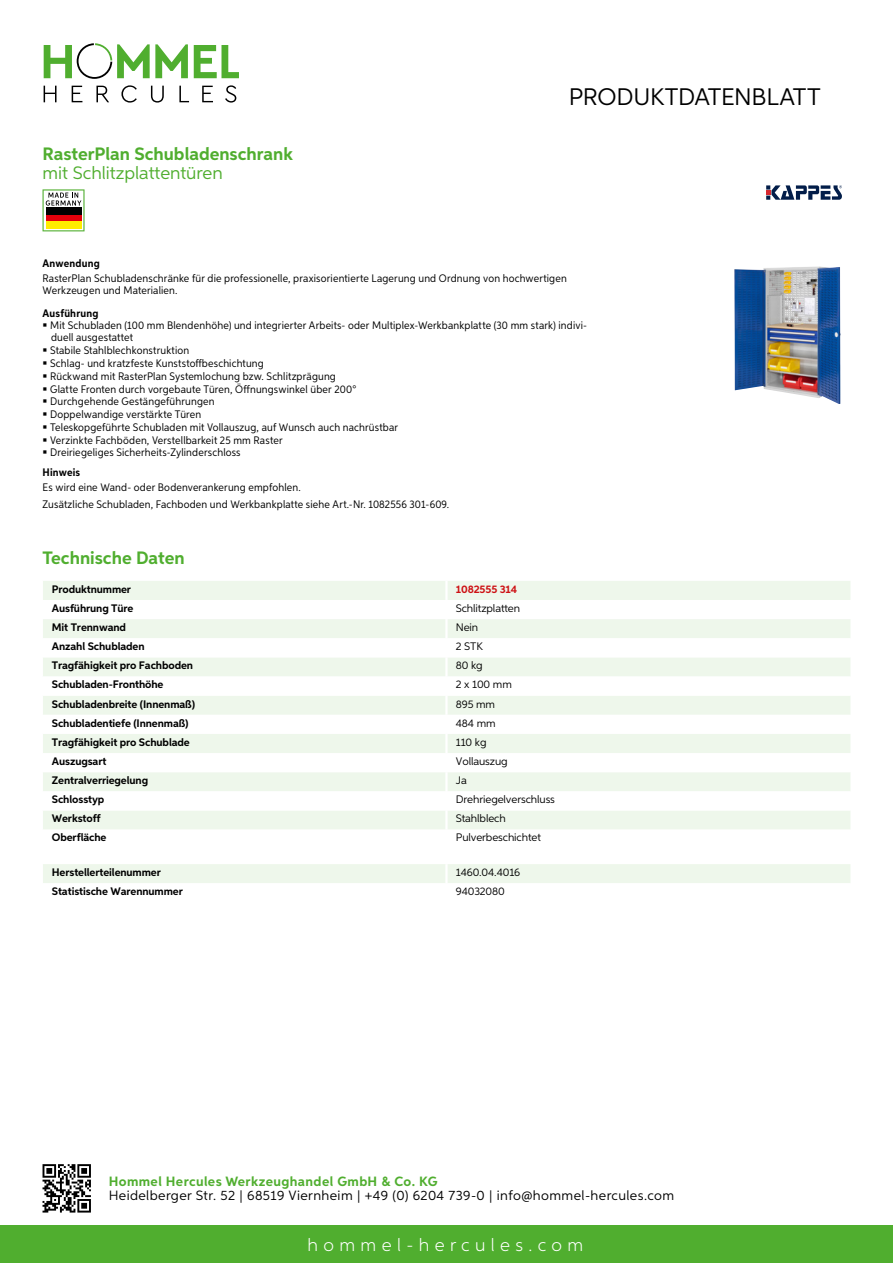
<style>
.page{position:relative;width:893px;height:1263px;background:#fff}
.page>*{position:absolute;margin:0;border:0;box-sizing:border-box;transform-origin:0 0}
.t1{font:24px "Aspira";letter-spacing:-.01em;color:#000}
.t2{font:700 18px "Aspira";color:#50ae2f}
.t3{font:18px "Aspira";color:#50ae2f}
.t4{font:300 18px "Aspira";letter-spacing:.3em;color:#fff}
.t5{font:13.5px "Aspira";letter-spacing:.03em;color:#000}
.t6{font:700 13.5px "Aspira";letter-spacing:.03em;color:#50ae2f}
.t7{font:10.95px/12.8px "Aspira Nar";letter-spacing:.015em;color:#000}
.t8{font:700 10.95px "Aspira";letter-spacing:-.01em;color:#000}
.t9{font:10.95px "Aspira";letter-spacing:-.01em;color:#000}
.t10{font:700 10.95px "Aspira Nar";letter-spacing:.02em;color:#000}
.t11{font:700 10.95px "Aspira";letter-spacing:-.01em;color:#cd1013}
</style>
<div class="page">
<div style="left:0;top:1226px;width:893px;height:37px;background:#50ae2f"></div>
<svg style="left:43px;top:1164px;width:48px;height:48px"></svg>
<svg style="left:194px;top:45px;width:45px;height:33px"></svg>
<svg style="left:44px;top:43px;width:144px;height:36px"></svg>
<svg style="left:44px;top:86px;width:13px;height:16px"></svg>
<svg style="left:72px;top:86px;width:10px;height:16px"></svg>
<svg style="left:96px;top:86px;width:13px;height:16px"></svg>
<svg style="left:121px;top:85px;width:16px;height:18px"></svg>
<svg style="left:151px;top:86px;width:13px;height:17px"></svg>
<svg style="left:179px;top:86px;width:10px;height:16px"></svg>
<svg style="left:202px;top:86px;width:11px;height:16px"></svg>
<svg style="left:225px;top:85px;width:11px;height:18px"></svg>
<div style="left:43px;top:581px;width:807px;height:19px;background:#eef7eb"></div>
<svg style="left:43px;top:619px;width:807px;height:210px;fill:#eef7eb"></svg>
<hr style="left:445px;top:581px;width:3px;height:19px;background:#fff">
<hr style="left:445px;top:619px;width:3px;height:19px;background:#fff">
<hr style="left:445px;top:638px;width:3px;height:19px;background:#fff">
<hr style="left:445px;top:657px;width:3px;height:19px;background:#fff">
<hr style="left:445px;top:676px;width:3px;height:20px;background:#fff">
<hr style="left:445px;top:696px;width:3px;height:19px;background:#fff">
<hr style="left:445px;top:715px;width:3px;height:19px;background:#fff">
<hr style="left:445px;top:734px;width:3px;height:19px;background:#fff">
<hr style="left:445px;top:753px;width:3px;height:19px;background:#fff">
<hr style="left:445px;top:772px;width:3px;height:19px;background:#fff">
<hr style="left:445px;top:791px;width:3px;height:19px;background:#fff">
<hr style="left:445px;top:810px;width:3px;height:20px;background:#fff">
<div style="left:43px;top:864px;width:807px;height:19px;background:#eef7eb"></div>
<svg style="left:43px;top:189px;width:42px;height:42px"></svg>
<div style="left:46px;top:214px;width:35px;height:7px;background:#e3000b"></div>
<div style="left:46px;top:208px;width:35px;height:7px;background:#000"></div>
<div style="left:46px;top:221px;width:35px;height:7px;background:#ffed00"></div>
<img style="left:734px;top:266px;width:107px;height:138px">
<svg style="left:766px;top:185px;width:76px;height:15px"></svg>
<h2 class="t2" style="left:43px;top:142px;width:252px">RasterPlan Schubladenschrank</h2>
<h2 class="t3" style="left:43px;top:162px;width:182px">mit Schlitzplattentüren</h2>
<h1 class="t1" style="left:569px;top:82px;width:253px">Produktdatenblatt</h1>
<p class="t10" style="left:43px;top:257px;width:59px">Anwendung</p>
<p class="t7" style="left:43px;top:273px;width:526px;line-height:12px">RasterPlan Schubladenschränke für die professionelle, praxisorientierte Lagerung und Ordnung von hochwertigen<br>Werkzeugen und Materialien.</p>
<p class="t10" style="left:43px;top:306px;width:58px">Ausführung</p>
<p class="t7" style="left:50px;top:319px;width:538px">Mit Schubladen (100 mm Blendenhöhe) und integrierter Arbeits- oder Multiplex-Werkbankplatte (30 mm stark) indivi&shy;duell ausgestattet<br>Stabile Stahlblechkonstruktion<br>Schlag- und kratzfeste Kunststoffbeschichtung<br>Rückwand mit RasterPlan Systemlochung bzw. Schlitzprägung<br>Glatte Fronten durch vorgebaute Türen, Öffnungswinkel über 200°<br>Durchgehende Gestängeführungen<br>Doppelwandige verstärkte Türen<br>Teleskopgeführte Schubladen mit Vollauszug, auf Wunsch auch nachrüstbar<br>Verzinkte Fachböden, Verstellbarkeit 25 mm Raster<br>Dreiriegeliges Sicherheits-Zylinderschloss</p>
<p class="t10" style="left:43px;top:465px;width:39px">Hinweis</p>
<p class="t7" style="left:43px;top:478px;width:408px;line-height:17.5px">Es wird eine Wand- oder Bodenverankerung empfohlen.<br>Zusätzliche Schubladen, Fachboden und Werkbankplatte siehe Art.-Nr. 1082556 301-609.</p>
<h2 class="t2" style="left:43px;top:547px;width:144px">Technische Daten</h2>
<p class="t8" style="left:52px;top:582px;width:81px">Produktnummer</p>
<p class="t11" style="left:456px;top:582px;width:63px">1082555 314</p>
<p class="t8" style="left:52px;top:601px;width:83px">Ausführung Türe</p>
<p class="t9" style="left:456px;top:601px;width:66px">Schlitzplatten</p>
<p class="t8" style="left:52px;top:620px;width:76px">Mit Trennwand</p>
<p class="t9" style="left:456px;top:621px;width:24px">Nein</p>
<p class="t8" style="left:52px;top:640px;width:94px">Anzahl Schubladen</p>
<p class="t9" style="left:456px;top:640px;width:22px">2 STK</p>
<p class="t8" style="left:52px;top:659px;width:143px">Tragfähigkeit pro Fachboden</p>
<p class="t9" style="left:456px;top:659px;width:28px">80 kg</p>
<p class="t8" style="left:52px;top:678px;width:113px">Schubladen-Fronthöhe</p>
<p class="t9" style="left:456px;top:678px;width:58px">2 x 100 mm</p>
<p class="t8" style="left:52px;top:697px;width:145px">Schubladenbreite (Innenmaß)</p>
<p class="t9" style="left:456px;top:697px;width:41px">895 mm</p>
<p class="t8" style="left:52px;top:716px;width:138px">Schubladentiefe (Innenmaß)</p>
<p class="t9" style="left:456px;top:716px;width:41px">484 mm</p>
<p class="t8" style="left:52px;top:735px;width:139px">Tragfähigkeit pro Schublade</p>
<p class="t9" style="left:456px;top:735px;width:32px">110 kg</p>
<p class="t8" style="left:52px;top:754px;width:56px">Auszugsart</p>
<p class="t9" style="left:456px;top:754px;width:53px">Vollauszug</p>
<p class="t8" style="left:52px;top:774px;width:98px">Zentralverriegelung</p>
<p class="t9" style="left:456px;top:774px;width:13px">Ja</p>
<p class="t8" style="left:52px;top:793px;width:54px">Schlosstyp</p>
<p class="t9" style="left:456px;top:793px;width:101px">Drehriegelverschluss</p>
<p class="t8" style="left:52px;top:812px;width:50px">Werkstoff</p>
<p class="t9" style="left:456px;top:812px;width:51px">Stahlblech</p>
<p class="t8" style="left:52px;top:831px;width:56px">Oberfläche</p>
<p class="t9" style="left:456px;top:831px;width:87px">Pulverbeschichtet</p>
<p class="t8" style="left:52px;top:865px;width:111px">Herstellerteilenummer</p>
<p class="t9" style="left:456px;top:866px;width:66px">1460.04.4016</p>
<p class="t8" style="left:52px;top:885px;width:132px">Statistische Warennummer</p>
<p class="t9" style="left:456px;top:885px;width:51px">94032080</p>
<p class="t6" style="left:109px;top:1172px;width:330px">Hommel Hercules Werkzeughandel GmbH &amp; Co. KG</p>
<p class="t5" style="left:109px;top:1187px;width:567px">Heidelberger Str. 52 | 68519 Viernheim | +49 (0) 6204 739-0 | info@hommel-hercules.com</p>
<h2 class="t4" style="left:307px;top:1234px;width:277px">hommel-hercules.com</h2>
</div>
